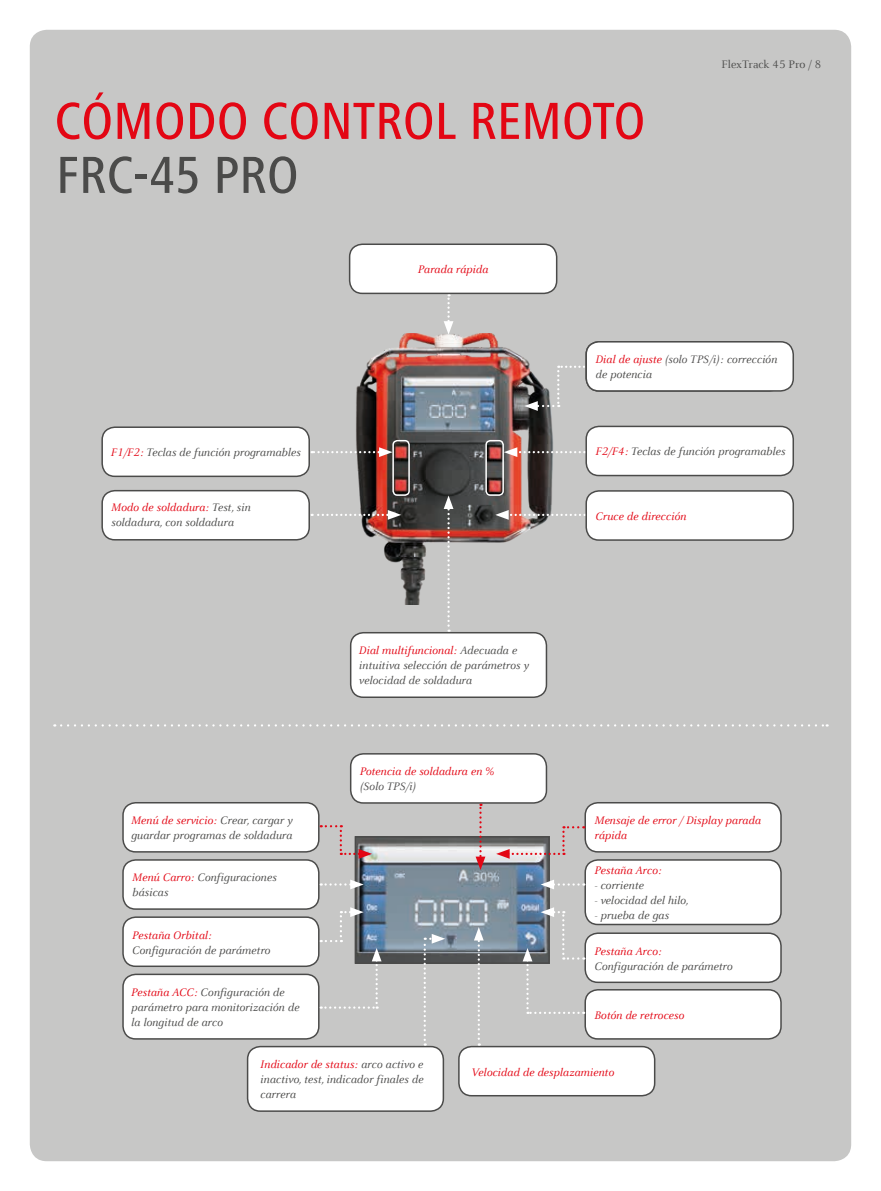
<style>
.page{position:relative;width:881px;height:1191px;background:#fff}
.page>*{position:absolute;margin:0;border:0;box-sizing:border-box;transform-origin:0 0}
.t1{font:500 condensed 54px "Frutiger Next LTW1 G";color:#e30614}
.t2{font:500 condensed 54px "Frutiger Next LTW1 G";color:#4b4b4a}
.t3{font:italic 12px/15px "Celeste Offc Pro";color:#4b4b4a}
.t4{font:italic 12px/15px "Celeste Offc Pro";color:#e30614}
.t5{font:12px "Celeste Offc Pro";color:#4b4b4a}
.t6{font:italic 12px "Celeste Offc Pro";color:#4f4e4e}
.s1{color:#e30614}
.s2{color:#4f4e4e}
</style>
<div class="page">
<div style="left:30px;top:30px;width:820px;height:1131px;background:#c7c7c6;border-radius:17px"></div>
<img style="left:356px;top:333px;width:197px;height:271px">
<img style="left:357px;top:839px;width:189px;height:121px">
<div style="left:354px;top:836px;width:195px;height:127px;border:2px solid #4b4b4a"></div>
<svg style="left:61px;top:724px;width:766px;height:2px"></svg>
<svg style="left:443px;top:294px;width:10px;height:41px"></svg>
<div style="left:349px;top:244px;width:207px;height:49px;background:#fff;border-radius:13px"></div>
<div style="left:349px;top:243px;width:208px;height:51px;border:2px solid #4b4b4a;border-radius:13px"></div>
<svg style="left:503px;top:447px;width:82px;height:10px"></svg>
<svg style="left:495px;top:510px;width:90px;height:10px"></svg>
<div style="left:392px;top:440px;width:17px;height:56px;border:2px solid #fff;border-radius:4px"></div>
<div style="left:485px;top:440px;width:18px;height:56px;border:2px solid #fff;border-radius:4px"></div>
<svg style="left:311px;top:447px;width:81px;height:10px"></svg>
<svg style="left:311px;top:510px;width:90px;height:10px"></svg>
<div style="left:102px;top:427px;width:207px;height:49px;background:#fff;border-radius:13px"></div>
<div style="left:101px;top:426px;width:209px;height:51px;border:2px solid #4b4b4a;border-radius:13px"></div>
<div style="left:102px;top:490px;width:207px;height:50px;background:#fff;border-radius:13px"></div>
<div style="left:101px;top:490px;width:209px;height:50px;border:2px solid #4b4b4a;border-radius:13px"></div>
<div style="left:586px;top:426px;width:207px;height:49px;background:#fff;border-radius:13px"></div>
<div style="left:585px;top:426px;width:208px;height:50px;border:2px solid #4b4b4a;border-radius:13px"></div>
<div style="left:586px;top:491px;width:207px;height:49px;background:#fff;border-radius:13px"></div>
<div style="left:585px;top:490px;width:208px;height:51px;border:2px solid #4b4b4a;border-radius:13px"></div>
<svg style="left:443px;top:495px;width:10px;height:137px"></svg>
<div style="left:350px;top:632px;width:196px;height:65px;background:#fff;border-radius:13px"></div>
<div style="left:350px;top:632px;width:197px;height:66px;border:2px solid #4b4b4a;border-radius:13px"></div>
<div style="left:123px;top:802px;width:196px;height:50px;background:#fff;border-radius:13px"></div>
<div style="left:122px;top:802px;width:197px;height:50px;border:2px solid #4b4b4a;border-radius:13px"></div>
<div style="left:350px;top:754px;width:196px;height:49px;background:#fff;border-radius:13px"></div>
<div style="left:350px;top:753px;width:197px;height:50px;border:2px solid #4b4b4a;border-radius:13px"></div>
<div style="left:458px;top:1046px;width:196px;height:49px;background:#fff;border-radius:13px"></div>
<div style="left:458px;top:1045px;width:197px;height:51px;border:2px solid #4b4b4a;border-radius:13px"></div>
<div style="left:585px;top:860px;width:195px;height:64px;background:#fff;border-radius:13px"></div>
<div style="left:584px;top:859px;width:197px;height:66px;border:2px solid #4b4b4a;border-radius:13px"></div>
<div style="left:585px;top:933px;width:195px;height:49px;background:#fff;border-radius:13px"></div>
<div style="left:584px;top:932px;width:197px;height:51px;border:2px solid #4b4b4a;border-radius:13px"></div>
<div style="left:585px;top:989px;width:195px;height:50px;background:#fff;border-radius:13px"></div>
<div style="left:584px;top:989px;width:197px;height:50px;border:2px solid #4b4b4a;border-radius:13px"></div>
<div style="left:123px;top:860px;width:196px;height:49px;background:#fff;border-radius:13px"></div>
<div style="left:122px;top:859px;width:197px;height:50px;border:2px solid #4b4b4a;border-radius:13px"></div>
<div style="left:123px;top:917px;width:196px;height:49px;background:#fff;border-radius:13px"></div>
<div style="left:122px;top:916px;width:197px;height:51px;border:2px solid #4b4b4a;border-radius:13px"></div>
<div style="left:123px;top:974px;width:196px;height:65px;background:#fff;border-radius:13px"></div>
<div style="left:122px;top:973px;width:197px;height:66px;border:2px solid #4b4b4a;border-radius:13px"></div>
<div style="left:247px;top:1046px;width:196px;height:65px;background:#fff;border-radius:13px"></div>
<div style="left:247px;top:1045px;width:197px;height:66px;border:2px solid #4b4b4a;border-radius:13px"></div>
<svg style="left:475px;top:803px;width:10px;height:67px"></svg>
<div style="left:585px;top:802px;width:195px;height:50px;background:#fff;border-radius:13px"></div>
<div style="left:584px;top:802px;width:197px;height:50px;border:2px solid #4b4b4a;border-radius:13px"></div>
<svg style="left:524px;top:366px;width:65px;height:45px"></svg>
<svg style="left:320px;top:825px;width:52px;height:33px"></svg>
<svg style="left:320px;top:879px;width:43px;height:10px"></svg>
<svg style="left:320px;top:907px;width:43px;height:35px"></svg>
<svg style="left:320px;top:948px;width:61px;height:60px"></svg>
<svg style="left:473px;top:927px;width:10px;height:118px"></svg>
<svg style="left:423px;top:934px;width:22px;height:111px"></svg>
<svg style="left:540px;top:879px;width:44px;height:10px"></svg>
<svg style="left:522px;top:907px;width:62px;height:107px"></svg>
<div style="left:586px;top:342px;width:207px;height:49px;background:#fff;border-radius:13px"></div>
<div style="left:585px;top:341px;width:208px;height:51px;border:2px solid #4b4b4a;border-radius:13px"></div>
<svg style="left:496px;top:826px;width:88px;height:32px"></svg>
<h1 class="t1" style="left:54px;top:90px;width:592px">CÓMODO CONTROL REMOTO</h1>
<h1 class="t2" style="left:56px;top:144px;width:244px">FRC-45 PRO</h1>
<p class="t4" style="left:418px;top:262px;width:72px">Parada rápida</p>
<p class="t5" style="left:721px;top:57px;width:101px">FlexTrack 45 Pro / 8</p>
<p class="t3" style="left:111px;top:444px;width:191px"><span class="s1">F1/F2:</span> Teclas de función programables</p>
<p class="t3" style="left:111px;top:499px;width:141px"><span class="s1">Modo de soldadura:</span> Test, sin soldadura, con soldadura</p>
<p class="t3" style="left:131px;top:812px;width:163px"><span class="s1">Menú de servicio:</span> Crear, cargar y guardar programas de soldadura</p>
<p class="t3" style="left:359px;top:643px;width:171px"><span class="s1">Dial multifuncional:</span> Adecuada e intuitiva selección de parámetros y velocidad de soldadura</p>
<p class="t4" style="left:359px;top:763px;width:136px">Potencia de soldadura en %</p>
<p class="t6" style="left:359px;top:779px;width:58px">(Solo TPS/i)</p>
<p class="t3" style="left:594px;top:352px;width:163px"><span class="s1">Side adjusting dial:</span> Power sou ce power correction</p>
<p class="t3" style="left:595px;top:352px;width:183px"><span class="s1">Dial de ajuste</span> <span class="s2">(solo TPS/i):</span> corrección de potencia</p>
<p class="t3" style="left:595px;top:444px;width:191px"><span class="s1">F2/F4:</span> Teclas de función programables</p>
<p class="t4" style="left:595px;top:508px;width:92px">Cruce de dirección</p>
<p class="t4" style="left:594px;top:812px;width:168px">Mensaje de error / Display parada rápida</p>
<p class="t3" style="left:132px;top:870px;width:146px"><span class="s1">Menú Carro:</span> Configuraciones básicas</p>
<p class="t4" style="left:132px;top:927px;width:81px">Pestaña Orbital:</p>
<p class="t3" style="left:132px;top:942px;width:140px">Configuración de parámetro</p>
<p class="t3" style="left:131px;top:984px;width:170px"><span class="s1">Pestaña ACC:</span> Configuración de parámetro para monitorización de la longitud de arco</p>
<p class="t3" style="left:260px;top:1056px;width:164px;text-align:justify"><span class="s1">Indicador de status:</span> arco activo e inactivo, test, indicador finales de carrera</p>
<p class="t4" style="left:594px;top:862px;width:69px">Pestaña Arco:</p>
<p class="t3" style="left:594px;top:877px;width:51px">- corriente</p>
<p class="t3" style="left:594px;top:892px;width:95px">- velocidad del hilo,</p>
<p class="t3" style="left:594px;top:907px;width:76px">- prueba de gas</p>
<p class="t4" style="left:594px;top:943px;width:69px">Pestaña Arco:</p>
<p class="t3" style="left:594px;top:958px;width:140px">Configuración de parámetro</p>
<p class="t4" style="left:594px;top:1007px;width:91px">Botón de retroceso</p>
<p class="t4" style="left:471px;top:1064px;width:144px">Velocidad de desplazamiento</p>
</div>
